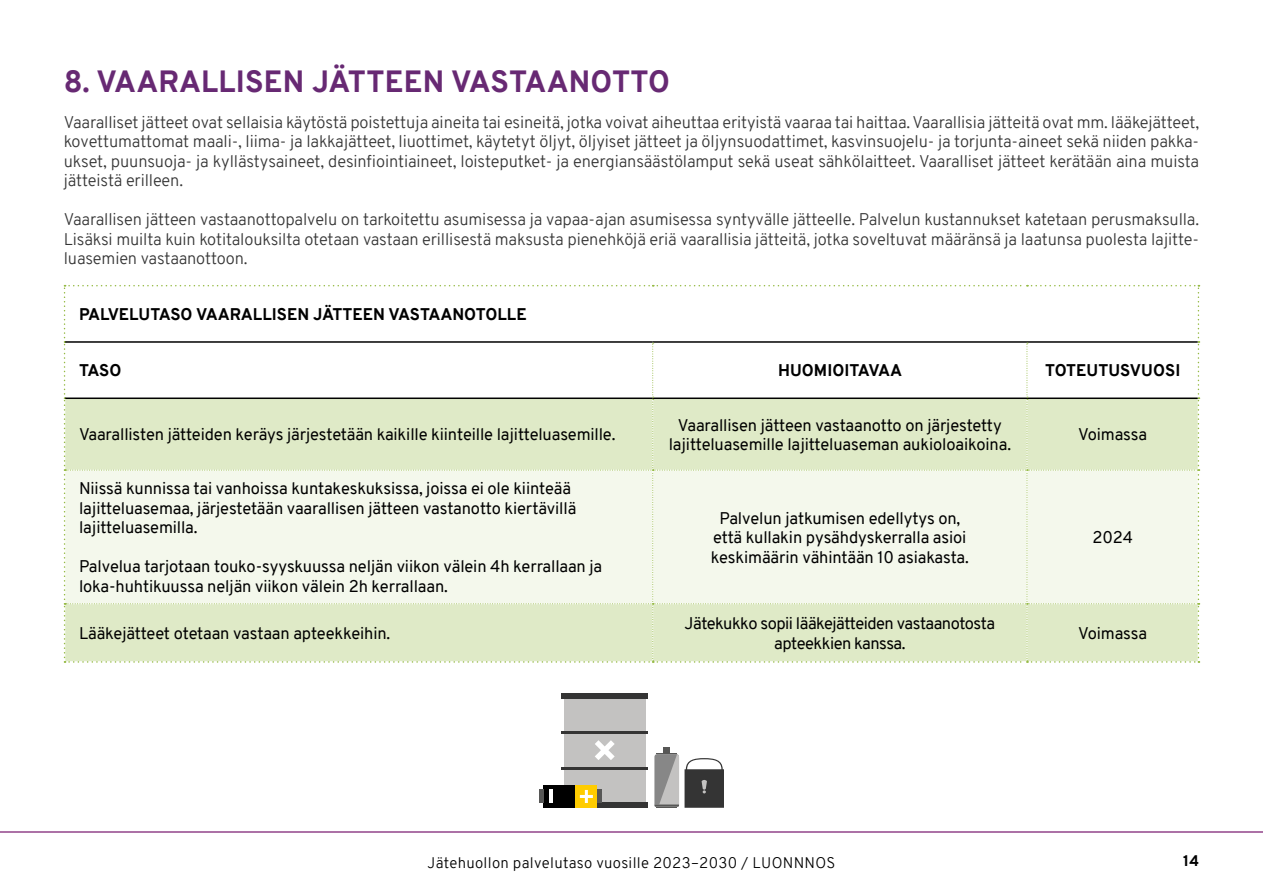
<style>
.page{position:relative;width:1263px;height:893px;background:#fff}
.page>*{position:absolute;margin:0;border:0;box-sizing:border-box;transform-origin:0 0}
.Otsikko_1{font:800 30px "Overpass";letter-spacing:.01em;color:#672973}
.Leipäteksti{font:300 16.5px/19.5px "Overpass";letter-spacing:-.01em;color:#353535;text-align:justify}
.Taulukon_leipäteksti{font:16.5px/19.5px "Overpass";letter-spacing:-.01em;color:#000}
.Huomioitavaa{font:16.5px/19.5px "Overpass";letter-spacing:-.01em;color:#000;text-align:center}
.Huomioitavaa-2{font:16.5px/19.5px "Overpass";letter-spacing:-.03em;color:#000;text-align:center}
.Taso_otsikko{font:800 16.5px "Overpass";color:#000}
.Huomioitavaa_otsikko{font:800 16.5px "Overpass";color:#000}
.t1{font:300 15px "Overpass";letter-spacing:.02em;color:#000}
.t2{font:800 15px "Overpass";color:#000}
</style>
<div class="page">
<hr style="left:0;top:832px;width:1263px;height:1px;background:#ac71a6">
<svg style="left:64px;top:285px;width:1135px;height:378px"></svg>
<div style="left:663px;top:747px;width:7px;height:6px;background:#575756"></div>
<svg style="left:654px;top:753px;width:70px;height:55px"></svg>
<div style="left:564px;top:696px;width:82px;height:108px;background:#c3c2c1"></div>
<div style="left:561px;top:693px;width:87px;height:5px;background:#343434"></div>
<div style="left:561px;top:802px;width:87px;height:6px;background:#343434"></div>
<hr style="left:561px;top:731px;width:87px;height:2px;background:#343434">
<hr style="left:561px;top:767px;width:87px;height:3px;background:#343434">
<svg style="left:595px;top:740px;width:20px;height:20px"></svg>
<div style="left:544px;top:785px;width:32px;height:23px;background:#000"></div>
<div style="left:576px;top:785px;width:21px;height:23px;background:#fc0"></div>
<div style="left:597px;top:790px;width:5px;height:13px;background:#575756"></div>
<div style="left:539px;top:790px;width:5px;height:13px;background:#575756"></div>
<svg style="left:580px;top:790px;width:13px;height:13px"></svg>
<svg style="left:550px;top:790px;width:3px;height:13px"></svg>
<h2 class="Otsikko_1" style="left:64px;top:60px;width:608px">8. VAARALLISEN JÄTTEEN VASTAANOTTO</h2>
<p class="Leipäteksti" style="left:64px;top:112px;width:1137px">Vaaralliset jätteet ovat sellaisia käytöstä poistettuja aineita tai esineitä, jotka voivat aiheuttaa erityistä vaaraa tai haittaa. Vaarallisia jätteitä ovat mm. lääkejätteet, kovettumattomat maali-, liima- ja lakkajätteet, liuottimet, käytetyt öljyt, öljyiset jätteet ja öljynsuodattimet, kasvinsuojelu- ja torjunta-aineet sekä niiden pakka&shy;ukset, puunsuoja- ja kyllästysaineet, desinfiointiaineet, loisteputket- ja energiansäästölamput sekä useat sähkölaitteet. Vaaralliset jätteet kerätään aina muista jätteistä erilleen.</p>
<p class="Leipäteksti" style="left:64px;top:210px;width:1137px">Vaarallisen jätteen vastaanottopalvelu on tarkoitettu asumisessa ja vapaa-ajan asumisessa syntyvälle jätteelle. Palvelun kustannukset katetaan perusmaksulla.<br>Lisäksi muilta kuin kotitalouksilta otetaan vastaan erillisestä maksusta pienehköjä eriä vaarallisia jätteitä, jotka soveltuvat määränsä ja laatunsa puolesta lajitte&shy;luasemien vastaanottoon.</p>
<h3 class="Taso_otsikko" style="left:79px;top:302px;width:449px">PALVELUTASO VAARALLISEN JÄTTEEN VASTAANOTOLLE</h3>
<h3 class="Taso_otsikko" style="left:79px;top:359px;width:44px">TASO</h3>
<p class="Huomioitavaa_otsikko" style="left:778px;top:359px;width:126px">HUOMIOITAVAA</p>
<p class="Huomioitavaa_otsikko" style="left:1045px;top:359px;width:137px">TOTEUTUSVUOSI</p>
<p class="Taulukon_leipäteksti" style="left:79px;top:425px;width:538px">Vaarallisten jätteiden keräys järjestetään kaikille kiinteille lajitteluasemille.</p>
<p class="Huomioitavaa" style="left:669px;top:415px;width:344px">Vaarallisen jätteen vastaanotto on järjestetty lajitteluasemille lajitteluaseman aukioloaikoina.</p>
<p class="Huomioitavaa" style="left:1078px;top:425px;width:70px">Voimassa</p>
<p class="Taulukon_leipäteksti" style="left:79px;top:479px;width:499px">Niissä kunnissa tai vanhoissa kuntakeskuksissa, joissa ei ole kiinteää lajitteluasemaa, järjestetään vaarallisen jätteen vastanotto kiertävillä lajitteluasemilla.</p>
<p class="Taulukon_leipäteksti" style="left:79px;top:557px;width:525px">Palvelua tarjotaan touko-syyskuussa neljän viikon välein 4h kerrallaan ja loka-huhtikuussa neljän viikon välein 2h kerrallaan.</p>
<p class="Huomioitavaa" style="left:711px;top:508px;width:260px">Palvelun jatkumisen edellytys on, että kullakin pysähdyskerralla asioi keskimäärin vähintään 10 asiakasta.</p>
<p class="Huomioitavaa" style="left:1092px;top:528px;width:42px">2024</p>
<p class="Taulukon_leipäteksti" style="left:79px;top:624px;width:313px">Lääkejätteet otetaan vastaan apteekkeihin.</p>
<p class="Huomioitavaa-2" style="left:685px;top:614px;width:312px">Jätekukko sopii lääkejätteiden vastaanotosta apteekkien kanssa.</p>
<p class="Huomioitavaa" style="left:1078px;top:624px;width:70px">Voimassa</p>
<p class="t1" style="left:427px;top:852px;width:409px">Jätehuollon palvelutaso vuosille 2023–2030 / LUONNNOS</p>
<p class="t2" style="left:1183px;top:850px;width:17px">14</p>
</div>
